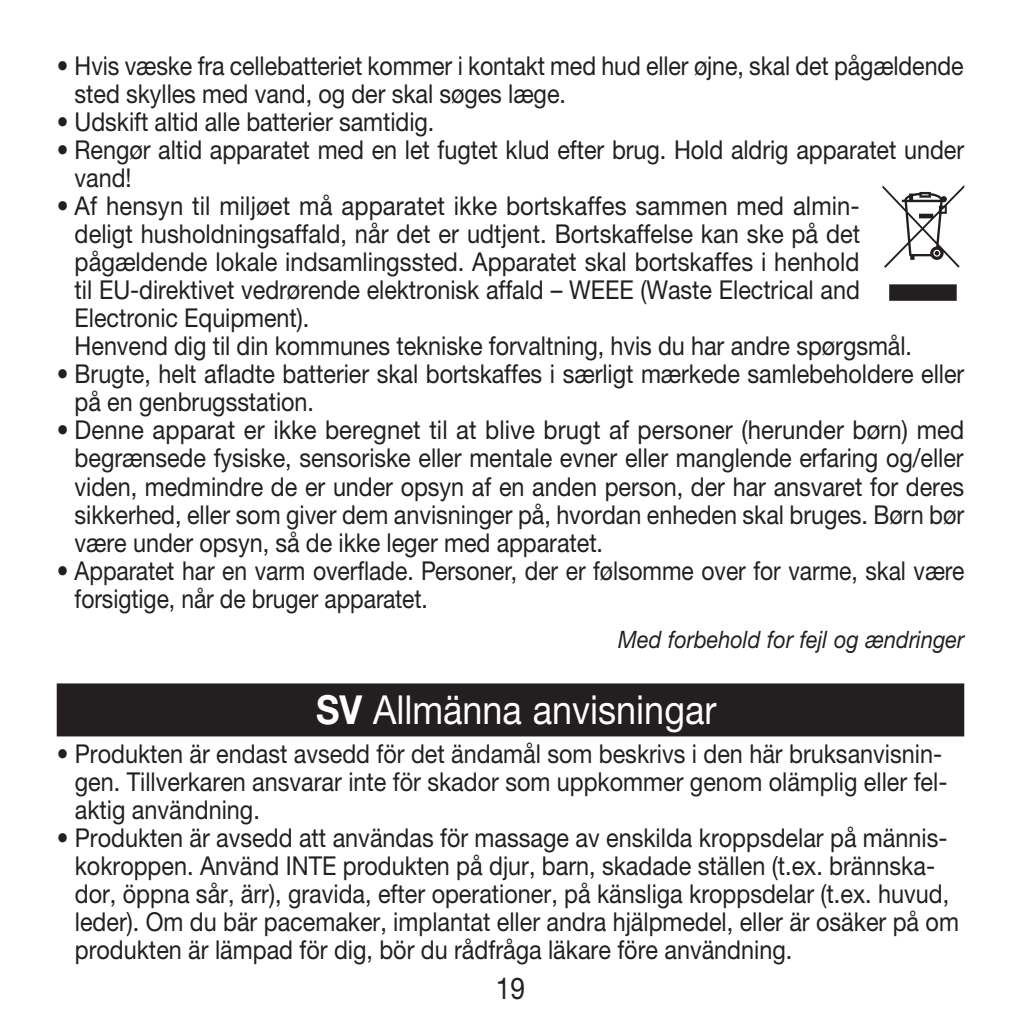
<style>
.page{position:relative;width:1021px;height:1021px;background:#fff}
.page>*{position:absolute;margin:0;border:0;box-sizing:border-box;transform-origin:0 0}
.t1{font:40px "Helvetica Neue LTW1 G";color:#fff;scale:.9 1}
.t2{font:30px "Helvetica Neue LT Pro";color:#231f20;scale:.88 1}
.t3{font:26px/28px "Helvetica Neue LT Pro";color:#231f20;scale:.9 1}
.t4{font:26px/28px "Helvetica Neue LT Pro";color:#231f20;scale:.92 1}
.t5{font:26px/28px "Helvetica Neue LT Pro";color:#231f20;scale:.89 1}
.t6{font:26px/28px "Helvetica Neue LTW1 G";letter-spacing:-.005em;color:#231f20;scale:.88 1}
.t7{font:italic 24px "Helvetica Neue LTW1 G";color:#231f20;scale:.9 1}
.s1{font-family:"Helvetica Neue LT Pro"}
.s2{font-weight:700}
</style>
<div class="page">
<div style="left:57px;top:683px;width:907px;height:53px;background:#231f20"></div>
<svg style="left:882px;top:185px;width:82px;height:116px"></svg>
<p class="t5" style="left:75px;top:52px;width:1000px;text-indent:-18px">• Hvis væske fra cellebatteriet kommer i kontakt med hud eller øjne, skal det pågældende sted skylles med vand, og der skal søges læge.</p>
<p class="t3" style="left:57px;top:108px;width:421px">• Udskift altid alle batterier samtidig.</p>
<p class="t3" style="left:75px;top:136px;width:989px;text-indent:-18px">• Rengør altid apparatet med en let fugtet klud efter brug. Hold aldrig apparatet under vand!</p>
<p class="t4" style="left:75px;top:192px;width:911px;text-indent:-18px">• Af hensyn til miljøet må apparatet ikke bortskaffes sammen med almin&shy;deligt husholdningsaffald, når det er udtjent. Bortskaffelse kan ske på det pågældende lokale indsamlingssted. Apparatet skal bortskaffes i henhold<br>til EU-direktivet vedrørende elektronisk affald – WEEE (Waste Electrical and Electronic Equipment).<br>Henvend dig til din kommunes tekniske forvaltning, hvis du har andre spørgsmål.</p>
<p class="t3" style="left:75px;top:360px;width:990px;text-indent:-18px">• Brugte, helt afladte batterier skal bortskaffes i særligt mærkede samlebeholdere eller på en genbrugsstation.</p>
<p class="t4" style="left:75px;top:416px;width:968px;text-align:justify;text-indent:-18px">• Denne apparat er ikke beregnet til at blive brugt af personer (herunder børn) med begrænsede fysiske, sensoriske eller mentale evner eller manglende erfaring og/eller viden, medmindre de er under opsyn af en anden person, der har ansvaret for deres sikkerhed, eller som giver dem anvisninger på, hvordan enheden skal bruges. Børn bør være under opsyn, så de ikke leger med apparatet.</p>
<p class="t6" style="left:75px;top:556px;width:1012px;text-indent:-18px"><span class="s1">•</span> Apparatet har en varm overflade. Personer, der er følsomme over for varme, skal være forsigtige, når de bruger apparatet.</p>
<p class="t7" style="left:618px;top:624px;width:386px">Med forbehold for fejl og ændringer</p>
<h1 class="t1" style="left:316px;top:685px;width:446px"><span class="s2">SV</span> Allmänna anvisningar</h1>
<p class="t3" style="left:75px;top:739px;width:971px;text-indent:-18px">• Produkten är endast avsedd för det ändamål som beskrivs i den här bruksanvisnin&shy;gen. Tillverkaren ansvarar inte för skador som uppkommer genom olämplig eller fel&shy;aktig användning.</p>
<p class="t3" style="left:75px;top:823px;width:983px;text-indent:-18px">• Produkten är avsedd att användas för massage av enskilda kroppsdelar på männis&shy;kokroppen. Använd INTE produkten på djur, barn, skadade ställen (t.ex. brännska&shy;dor, öppna sår, ärr), gravida, efter operationer, på känsliga kroppsdelar (t.ex. huvud, leder). Om du bär pacemaker, implantat eller andra hjälpmedel, eller är osäker på om produkten är lämpad för dig, bör du rådfråga läkare före användning.</p>
<p class="t2" style="left:496px;top:970px;width:35px">19</p>
</div>
